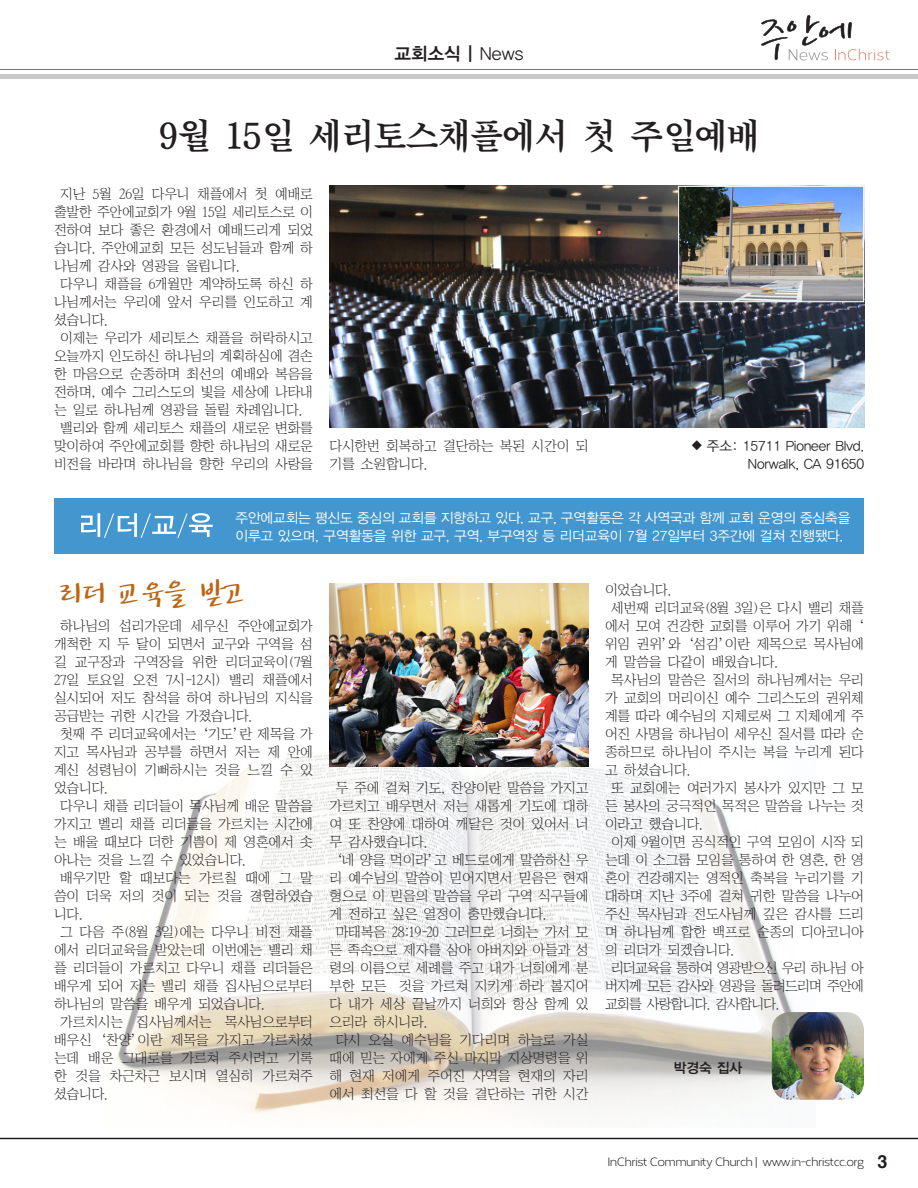
<style>
.page{position:relative;width:918px;height:1188px;background:#fff}
.page>*{position:absolute;margin:0;border:0;box-sizing:border-box;transform-origin:0 0}
.t1{font:36px "Jatmbv 50";letter-spacing:-.025em;color:#231f20}
.t2{font:36px "Yoon V Jayu M 20";letter-spacing:-.025em;color:#bc6613}
.t3{font:18px "YDIYGO340";color:#231f20}
.t4{font:13.8px/18px "Jabmlv 50";letter-spacing:-.01em;color:#231f20}
.t5{font:13.8px/18px "YDIYGO320";letter-spacing:-.01em;color:#fff}
.t6{font:13.8px "Jabmlv 50";letter-spacing:-.05em;color:#231f20}
.t7{font:13.8px/18px "YDIYGO320";letter-spacing:-.01em;color:#231f20;text-align:right}
.t8{font:13.8px "YDIYGO340";color:#231f20}
.t9{font:12px "Corbert";letter-spacing:-.05em;color:#231f20}
.s1{font-family:"YDIYGO320"}
.s2{font-size:13.5px}
.s3{font-family:"Helvetica";font-weight:700;font-size:18px}
</style>
<div class="page">
<hr style="left:0;top:69px;width:918px;height:1px;background:#231f20">
<svg style="left:761px;top:15px;width:129px;height:45px"></svg>
<div style="left:0;top:74px;width:918px;height:5px;background:#c9c9c9"></div>
<hr style="left:0;top:1138px;width:918px;height:1px;background:#231f20">
<img style="left:116px;top:737px;width:678px;height:377px">
<img style="left:772px;top:1012px;width:92px;height:88px">
<div style="left:54px;top:498px;width:810px;height:56px;background:#4397ce"></div>
<img style="left:330px;top:583px;width:258px;height:183px">
<img style="left:330px;top:186px;width:534px;height:242px">
<svg style="left:81px;top:513px;width:132px;height:25px"></svg>
<img style="left:680px;top:188px;width:182px;height:112px">
<div style="left:678px;top:186px;width:186px;height:116px;border:1px solid #fff"></div>
<h2 class="t3" style="left:395px;top:43px;width:130px">교회소식 | <span class="s1">News</span></h2>
<h1 class="t1" style="left:158px;top:118px;width:603px">9월 15일 세리토스채플에서 첫 주일예배</h1>
<p class="t4" style="left:60px;top:185px;width:254px">지난 5월 26일 다우니 채플에서 첫 예배로</p>
<p class="t4" style="left:54px;top:203px;width:260px">출발한 주안에교회가 9월 15일 세리토스로 이</p>
<p class="t4" style="left:54px;top:221px;width:260px">전하여 보다 좋은 환경에서 예배드리게 되었</p>
<p class="t4" style="left:54px;top:239px;width:260px">습니다. 주안에교회 모든 성도님들과 함께 하</p>
<p class="t4" style="left:54px;top:257px;width:187px">나님께 감사와 영광을 올립니다.</p>
<p class="t4" style="left:60px;top:275px;width:254px">다우니 채플을 6개월만 계약하도록 하신 하</p>
<p class="t4" style="left:54px;top:293px;width:260px">나님께서는 우리에 앞서 우리를 인도하고 계</p>
<p class="t4" style="left:54px;top:311px;width:56px">셨습니다.</p>
<p class="t4" style="left:60px;top:329px;width:254px">이제는 우리가 세리토스 채플을 허락하시고</p>
<p class="t4" style="left:54px;top:347px;width:260px">오늘까지 인도하신 하나님의 계획하심에 겸손</p>
<p class="t4" style="left:54px;top:365px;width:260px">한 마음으로 순종하며 최선의 예배와 복음을</p>
<p class="t4" style="left:54px;top:383px;width:260px">전하며, 예수 그리스도의 빛을 세상에 나타내</p>
<p class="t4" style="left:54px;top:401px;width:250px">는 일로 하나님께 영광을 돌릴 차례입니다.</p>
<p class="t4" style="left:60px;top:419px;width:254px">밸리와 함께 세리토스 채플의 새로운 변화를</p>
<p class="t4" style="left:54px;top:437px;width:260px">맞이하여 주안에교회를 향한 하나님의 새로운</p>
<p class="t4" style="left:54px;top:455px;width:260px">비전을 바라며 하나님을 향한 우리의 사랑을</p>
<p class="t4" style="left:330px;top:437px;width:260px">다시한번 회복하고 결단하는 복된 시간이 되 기를 소원합니다.</p>
<p class="t7" style="left:691px;top:437px;width:174px">◆ 주소: 15711 Pioneer Blvd.<br>Norwalk, CA 91650</p>
<p class="t5" style="left:235px;top:509px;width:617px">주안에교회는 평신도 중심의 교회를 지향하고 있다. 교구, 구역활동은 각 사역국과 함께 교회 운영의 중심축을 이루고 있으며, 구역활동을 위한 교구, 구역, 부구역장 등 리더교육이 7월 27일부터 3주간에 걸쳐 진행됐다.</p>
<h1 class="t2" style="left:60px;top:574px;width:189px">리더 교육을 받고</h1>
<p class="t4" style="left:60px;top:617px;width:254px">하나님의 섭리가운데 세우신 주안에교회가</p>
<p class="t4" style="left:54px;top:635px;width:260px">개척한 지 두 달이 되면서 교구와 구역을 섬</p>
<p class="t4" style="left:54px;top:653px;width:260px">길 교구장과 구역장을 위한 리더교육이(7월</p>
<p class="t4" style="left:54px;top:671px;width:260px">27일 토요일 오전 7시-12시) 밸리 채플에서</p>
<p class="t4" style="left:54px;top:689px;width:260px">실시되어 저도 참석을 하여 하나님의 지식을</p>
<p class="t4" style="left:54px;top:707px;width:200px">공급받는 귀한 시간을 가졌습니다.</p>
<p class="t4" style="left:60px;top:725px;width:254px">첫째 주 리더교육에서는 ‘기도’란 제목을 가</p>
<p class="t4" style="left:54px;top:743px;width:260px">지고 목사님과 공부를 하면서 저는 제 안에</p>
<p class="t4" style="left:54px;top:761px;width:260px">계신 성령님이 기뻐하시는 것을 느낄 수 있</p>
<p class="t4" style="left:54px;top:779px;width:56px">었습니다.</p>
<p class="t4" style="left:60px;top:797px;width:254px">다우니 채플 리더들이 목사님께 배운 말씀을</p>
<p class="t4" style="left:54px;top:815px;width:260px">가지고 벨리 채플 리더들을 가르치는 시간에</p>
<p class="t4" style="left:54px;top:833px;width:260px">는 배울 때보다 더한 기쁨이 제 영혼에서 솟</p>
<p class="t4" style="left:54px;top:851px;width:194px">아나는 것을 느낄 수 있었습니다.</p>
<p class="t4" style="left:60px;top:869px;width:254px">배우기만 할 때보다는 가르칠 때에 그 말</p>
<p class="t4" style="left:54px;top:887px;width:260px">씀이 더욱 저의 것이 되는 것을 경험하였습</p>
<p class="t4" style="left:54px;top:905px;width:30px">니다.</p>
<p class="t4" style="left:60px;top:923px;width:254px">그 다음 주(8월 3일)에는 다우니 비전 채플</p>
<p class="t4" style="left:54px;top:941px;width:260px">에서 리더교육을 받았는데 이번에는 밸리 채</p>
<p class="t4" style="left:54px;top:959px;width:260px">플 리더들이 가르치고 다우니 채플 리더들은</p>
<p class="t4" style="left:54px;top:977px;width:260px">배우게 되어 저는 밸리 채플 집사님으로부터</p>
<p class="t4" style="left:54px;top:995px;width:212px">하나님의 말씀을 배우게 되었습니다.</p>
<p class="t4" style="left:60px;top:1013px;width:254px">가르치시는 집사님께서는 목사님으로부터</p>
<p class="t4" style="left:54px;top:1031px;width:260px">배우신 ‘찬양’이란 제목을 가지고 가르치셨</p>
<p class="t4" style="left:54px;top:1049px;width:260px">는데 배운 그대로를 가르쳐 주시려고 기록</p>
<p class="t4" style="left:54px;top:1067px;width:260px">한 것을 차근차근 보시며 열심히 가르쳐주</p>
<p class="t4" style="left:54px;top:1085px;width:56px">셨습니다.</p>
<p class="t4" style="left:336px;top:779px;width:254px">두 주에 걸쳐 기도, 찬양이란 말씀을 가지고</p>
<p class="t4" style="left:330px;top:797px;width:260px">가르치고 배우면서 저는 새롭게 기도에 대하</p>
<p class="t4" style="left:330px;top:815px;width:260px">여 또 찬양에 대하여 깨달은 것이 있어서 너</p>
<p class="t4" style="left:330px;top:833px;width:100px">무 감사했습니다.</p>
<p class="t4" style="left:336px;top:851px;width:254px">‘네 양을 먹이라’고 베드로에게 말씀하신 우</p>
<p class="t4" style="left:330px;top:869px;width:260px">리 예수님의 말씀이 믿어지면서 믿음은 현재</p>
<p class="t4" style="left:330px;top:887px;width:260px">형으로 이 믿음의 말씀을 우리 구역 식구들에</p>
<p class="t4" style="left:330px;top:905px;width:219px">게 전하고 싶은 열정이 충만했습니다.</p>
<p class="t4" style="left:336px;top:923px;width:254px">마태복음 28:19-20 그러므로 너희는 가서 모</p>
<p class="t4" style="left:330px;top:941px;width:260px">든 족속으로 제자를 삼아 아버지와 아들과 성</p>
<p class="t4" style="left:330px;top:959px;width:260px">령의 이름으로 세례를 주고 내가 너희에게 분</p>
<p class="t4" style="left:330px;top:977px;width:260px">부한 모든 것을 가르쳐 지키게 하라 볼지어</p>
<p class="t4" style="left:330px;top:995px;width:260px">다 내가 세상 끝날까지 너희와 항상 함께 있</p>
<p class="t4" style="left:330px;top:1013px;width:100px">으리라 하시니라.</p>
<p class="t4" style="left:336px;top:1031px;width:254px">다시 오실 예수님을 기다리며 하늘로 가실</p>
<p class="t4" style="left:330px;top:1049px;width:260px">때에 믿는 자에게 주신 마지막 지상명령을 위</p>
<p class="t4" style="left:330px;top:1067px;width:260px">해 현재 저에게 주어진 사역을 현재의 자리</p>
<p class="t4" style="left:330px;top:1085px;width:260px">에서 최선을 다 할 것을 결단하는 귀한 시간</p>
<p class="t4" style="left:605px;top:581px;width:68px">이었습니다.</p>
<p class="t4" style="left:611px;top:599px;width:254px">세번째 리더교육(8월 3일)은 다시 밸리 채플</p>
<p class="t4" style="left:605px;top:617px;width:260px">에서 모여 건강한 교회를 이루어 가기 위해 ‘</p>
<p class="t4" style="left:605px;top:635px;width:260px">위임 권위’와 ‘섬김’이란 제목으로 목사님에</p>
<p class="t4" style="left:605px;top:653px;width:175px">게 말씀을 다같이 배웠습니다.</p>
<p class="t4" style="left:611px;top:671px;width:254px">목사님의 말씀은 질서의 하나님께서는 우리</p>
<p class="t4" style="left:605px;top:689px;width:260px">가 교회의 머리이신 예수 그리스도의 권위체</p>
<p class="t4" style="left:605px;top:707px;width:260px">계를 따라 예수님의 지체로써 그 지체에게 주</p>
<p class="t4" style="left:605px;top:725px;width:260px">어진 사명을 하나님이 세우신 질서를 따라 순</p>
<p class="t4" style="left:605px;top:743px;width:260px">종하므로 하나님이 주시는 복을 누리게 된다</p>
<p class="t4" style="left:605px;top:761px;width:87px">고 하셨습니다.</p>
<p class="t4" style="left:611px;top:779px;width:254px">또 교회에는 여러가지 봉사가 있지만 그 모</p>
<p class="t4" style="left:605px;top:797px;width:260px">든 봉사의 궁극적인 목적은 말씀을 나누는 것</p>
<p class="t4" style="left:605px;top:815px;width:100px">이라고 했습니다.</p>
<p class="t4" style="left:611px;top:833px;width:254px">이제 9월이면 공식적인 구역 모임이 시작 되</p>
<p class="t4" style="left:605px;top:851px;width:260px">는데 이 소그룹 모임을 통하여 한 영혼, 한 영</p>
<p class="t4" style="left:605px;top:869px;width:260px">혼이 건강해지는 영적인 축복을 누리기를 기</p>
<p class="t4" style="left:605px;top:887px;width:260px">대하며 지난 3주에 걸쳐 귀한 말씀을 나누어</p>
<p class="t4" style="left:605px;top:905px;width:260px">주신 목사님과 전도사님께 깊은 감사를 드리</p>
<p class="t4" style="left:605px;top:923px;width:260px">며 하나님께 합한 백프로 순종의 디아코니아</p>
<p class="t4" style="left:605px;top:941px;width:131px">의 리더가 되겠습니다.</p>
<p class="t6" style="left:611px;top:961px;width:254px">리더교육을 통하여 영광받으신 우리 하나님 아</p>
<p class="t6" style="left:605px;top:979px;width:260px">버지께 모든 감사와 영광을 돌려드리며 주안에</p>
<p class="t6" style="left:605px;top:997px;width:176px">교회를 사랑합니다. 감사합니다.</p>
<p class="t8" style="left:674px;top:1059px;width:70px">박경숙 집사</p>
<p class="t9" style="left:608px;top:1154px;width:282px">InChrist Community Church | www<span class="s2">.</span>in-christcc<span class="s2">.</span>org <span class="s3">3</span></p>
</div>
